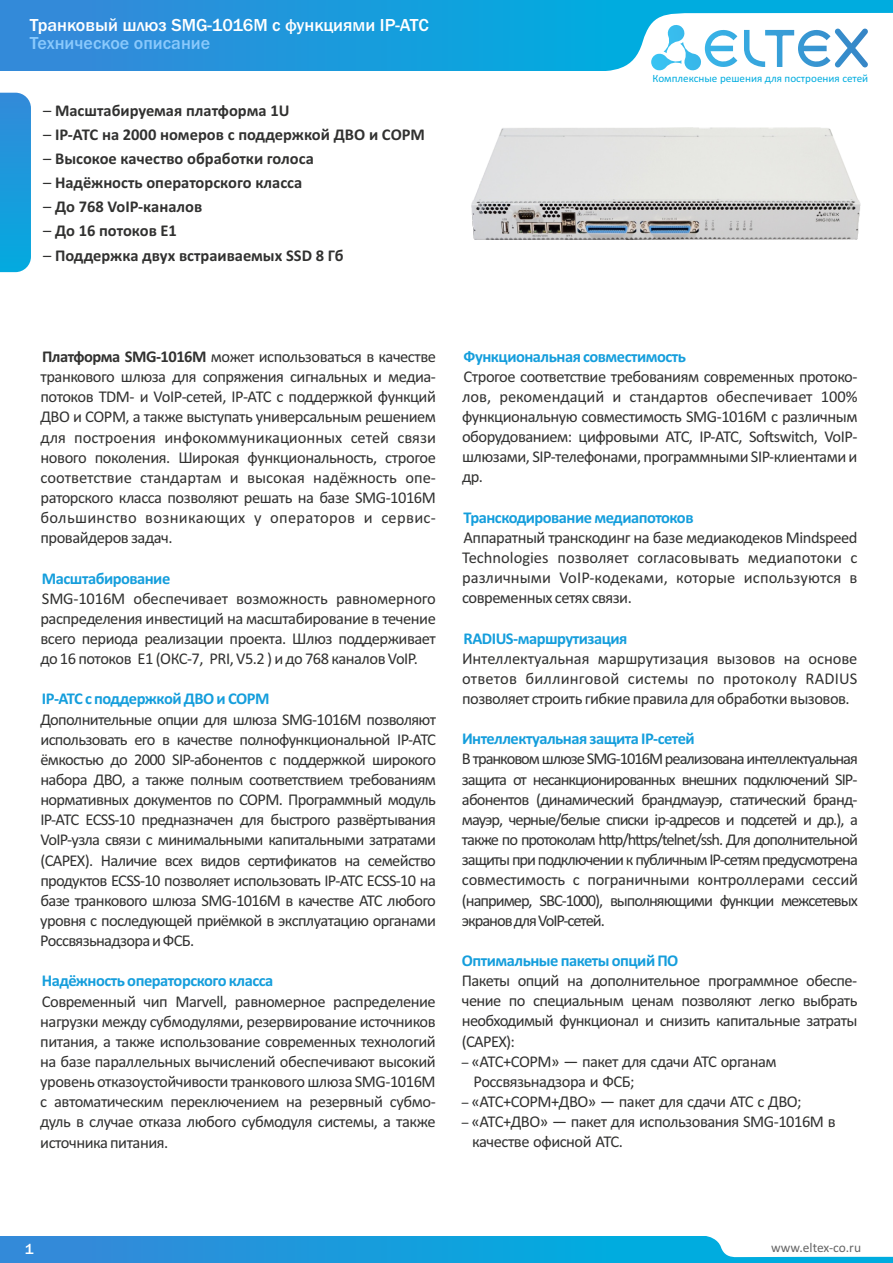
<style>
.page{position:relative;width:893px;height:1263px;background:#fff}
.page>*{position:absolute;margin:0;border:0;box-sizing:border-box;transform-origin:0 0}
.t1{font:500 18px "Franklin Gothic";color:#fff}
.t2{font:500 18px "Franklin Gothic";color:#8ac9fc}
.t3{font:16.5px/20.1px "Calibri";letter-spacing:-.03em;color:#313130;text-align:justify}
.t4{font:700 16.5px "Calibri";letter-spacing:-.03em;color:#159edc}
.t5{font:700 16.5px "Calibri";color:#313130}
.t6{font:500 15px "Franklin Gothic";color:#fff}
.t7{font:13.5px "Calibri";color:#666}
.t8{font:11.1px "Calibri";color:#00acdf}
.s1{font-weight:400}
.s2{font-weight:700}
.s3{font-size:13.5px}
</style>
<div class="page">
<svg style="left:0;top:93px;width:31px;height:179px;background:#1f9bdc"></svg>
<div style="left:0;top:0;width:893px;height:71px;background:linear-gradient(to right,#3489d9,#00b4e0)"></div>
<svg style="left:589px;top:13px;width:304px;height:58px"></svg>
<div style="left:0;top:1236px;width:893px;height:27px;background:linear-gradient(to right,#3489d9,#00b4e0)"></div>
<svg style="left:703px;top:1236px;width:190px;height:21px"></svg>
<img style="left:471px;top:127px;width:390px;height:113px">
<p class="t1" style="left:30px;top:19px;width:400px">Транковый шлюз SMG-1016M с функциями IP-АТС</p>
<p class="t2" style="left:30px;top:36px;width:182px">Техническое описание</p>
<p class="t5" style="left:43px;top:103px;width:248px"><span class="s1">–</span> Масштабируемая платформа 1U</p>
<p class="t5" style="left:43px;top:127px;width:383px"><span class="s1">–</span> IP-АТС на 2000 номеров с поддержкой ДВО и СОРМ</p>
<p class="t5" style="left:43px;top:152px;width:272px"><span class="s1">–</span> Высокое качество обработки голоса</p>
<p class="t5" style="left:43px;top:176px;width:261px"><span class="s1">–</span> Надёжность операторского класса</p>
<p class="t5" style="left:43px;top:200px;width:161px"><span class="s1">–</span> До 768 VoIP-каналов</p>
<p class="t5" style="left:43px;top:224px;width:135px"><span class="s1">–</span> До 16 потоков Е1</p>
<p class="t5" style="left:43px;top:248px;width:302px"><span class="s1">–</span> Поддержка двух встраиваемых SSD 8 Гб</p>
<p class="t8" style="left:652px;top:73px;width:217px">Комплексные решения для построения сетей</p>
<p class="t3" style="left:40px;top:348px;width:397px"><span class="s2">Платформа SMG-1016M</span> может использоваться в качестве транкового шлюза для сопряжения сигнальных и медиа&shy;потоков TDM- и VoIP-сетей, IP-АТС с поддержкой функций ДВО и СОРМ, а также выступать универсальным решением для построения инфокоммуникационных сетей связи нового поколения. Широкая функциональность, строгое соответствие стандартам и высокая надёжность опе&shy;раторского класса позволяют решать на базе SMG-1016M большинство возникающих у операторов и сервис&shy;провайдеров задач.</p>
<p class="t4" style="left:42px;top:571px;width:130px">Масштабирование</p>
<p class="t3" style="left:40px;top:589px;width:397px">SMG-1016M обеспечивает возможность равномерного распределения инвестиций на масштабирование в течение всего периода реализации проекта. Шлюз поддерживает до 16 потоков Е1 (ОКС-7, PRI, V5.2 ) и до 768 каналов VoIP.</p>
<p class="t4" style="left:42px;top:692px;width:229px">IP-АТС c поддержкой ДВО и СОРМ</p>
<p class="t3" style="left:40px;top:710px;width:397px">Дополнительные опции для шлюза SMG-1016М позволяют использовать его в качестве полнофункциональной IP-АТС ёмкостью до 2000 SIP-абонентов с поддержкой широкого набора ДВО, а также полным соответствием требованиям нормативных документов по СОРМ. Программный модуль IP-АТС ECSS-10 предназначен для быстрого развёртывания VoIP-узла связи с минимальными капитальными затратами (CAPEX). Наличие всех видов сертификатов на семейство продуктов ECSS-10 позволяет использовать IP-АТС ECSS-10 на базе транкового шлюза SMG-1016М в качестве АТС любого уровня с последующей приёмкой в эксплуатацию органами РоссвязьнадзораиФСБ.</p>
<p class="t4" style="left:42px;top:974px;width:233px">Надёжность операторского класса</p>
<p class="t3" style="left:40px;top:992px;width:397px">Современный чип Marvell, равномерное распределение нагрузки между субмодулями, резервирование источников питания, а также использование современных технологий на базе параллельных вычислений обеспечивают высокий уровень отказоустойчивости транкового шлюза SMG-1016M с автоматическим переключением на резервный субмо&shy;дуль в случае отказа любого субмодуля системы, а также источника питания.</p>
<p class="t4" style="left:464px;top:349px;width:224px">Функциональная совместимость</p>
<p class="t3" style="left:462px;top:368px;width:397px">Строгое соответствие требованиям современных протоко&shy;лов, рекомендаций и стандартов обеспечивает 100% функциональную совместимость SMG-1016M с различным оборудованием: цифровыми АТС, IP-АТС, Softswitch, VoIP&shy;шлюзами, SIP-телефонами, программными SIP-клиентами и др.</p>
<p class="t4" style="left:464px;top:510px;width:231px">Транскодирование медиапотоков</p>
<p class="t3" style="left:462px;top:529px;width:397px">Аппаратный транскодинг на базе медиакодеков Mindspeed Technologies позволяет согласовывать медиапотоки с различными VoIP-кодеками, которые используются в современных сетях связи.</p>
<p class="t4" style="left:463px;top:631px;width:165px">RADIUS-маршрутизация</p>
<p class="t3" style="left:462px;top:650px;width:397px">Интеллектуальная маршрутизация вызовов на основе ответов биллинговой системы по протоколу RADIUS позволяет строить гибкие правила для обработки вызовов.</p>
<p class="t4" style="left:462px;top:732px;width:234px">Интеллектуальная защита IP-сетей</p>
<p class="t3" style="left:462px;top:750px;width:398px">В транковом шлюзе SMG-1016M реализована интеллектуальная защита от несанкционированных внешних подключений SIP&shy;абонентов (динамический брандмауэр, статический бранд&shy;мауэр, черные/белые списки ip-адресов и подсетей и др.), а также по протоколам http/https/telnet/ssh. Для дополнительной защиты при подключении к публичным IP-сетям предусмотрена совместимость с пограничными контроллерами сессий (например, SBC-1000), выполняющими функции межсетевых экрановдляVoIP-сетей.</p>
<p class="t4" style="left:462px;top:953px;width:218px">Оптимальные пакеты опций ПО</p>
<p class="t3" style="left:462px;top:972px;width:397px">Пакеты опций на дополнительное программное обеспе&shy;чение по специальным ценам позволяют легко выбрать необходимый функционал и снизить капитальные затраты (CAPEX):</p>
<p class="t3" style="left:474px;top:1052px;width:305px;text-indent:-12px"><span class="s3">–</span> «АТС+СОРМ» — пакет для сдачи АТС органам<br>Россвязьнадзора и ФСБ;</p>
<p class="t3" style="left:462px;top:1093px;width:341px"><span class="s3">–</span> «АТС+СОРМ+ДВО» — пакет для сдачи АТС с ДВО;</p>
<p class="t3" style="left:472px;top:1113px;width:365px;text-indent:-10px"><span class="s3">–</span> «АТС+ДВО» — пакет для использования SMG-1016M в качестве офисной АТС.</p>
<p class="t6" style="left:25px;top:1243px;width:10px">1</p>
<p class="t7" style="left:771px;top:1242px;width:91px">www.eltex-co.ru</p>
</div>
